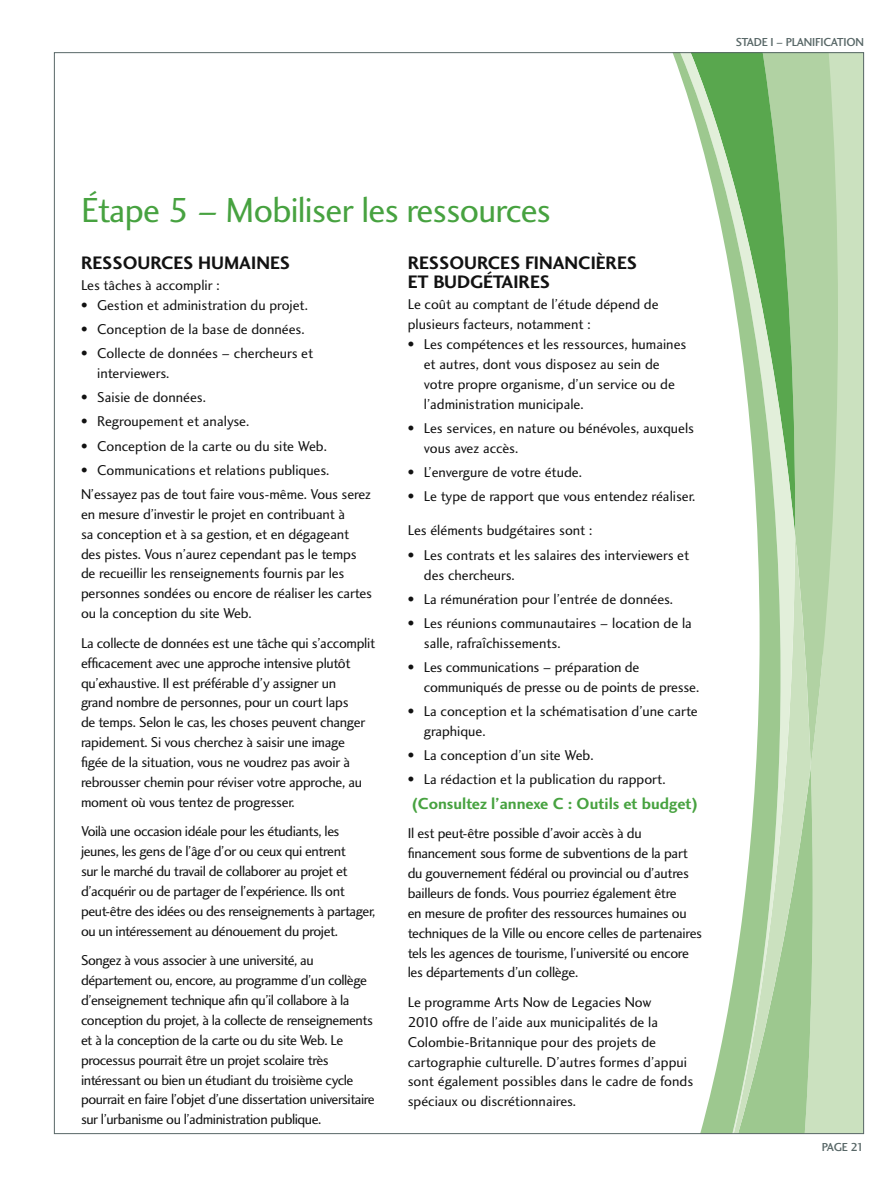
<style>
.page{position:relative;width:891px;height:1188px;background:#fff}
.page>*{position:absolute;margin:0;border:0;box-sizing:border-box;transform-origin:0 0}
.t1{font:36px "Charlotte Sans Book Plain";letter-spacing:-.02em;color:#47a240}
.t2{font:18.75px/19.5px "Charlotte Sans Bold Plain";color:#121212}
.t3{font:16.5px "Charlotte Sans Bold Plain";color:#47a240}
.t4{font:14.7px/19.8px "Charlotte Sans Book Plain";letter-spacing:-.02em;color:#121212}
.t5{font:14.7px/20px "Charlotte Sans Book Plain";color:#121212}
.t6{font:12px "Charlotte Sans Medium Plain";letter-spacing:-.02em;color:#586767}
.s1{font-family:"Franklin Gothic"}
</style>
<div class="page">
<div style="left:823px;top:53px;width:41px;height:1081px;background:#cbe1bf"></div>
<div style="left:813px;top:767px;width:10px;height:365px;background:#cbe1bf"></div>
<svg style="left:811px;top:767px;width:2px;height:365px"></svg>
<svg style="left:795px;top:54px;width:43px;height:713px;fill:#b1d2a3"></svg>
<svg style="left:795px;top:534px;width:16px;height:598px;background:#b1d2a4"></svg>
<svg style="left:781px;top:54px;width:14px;height:1078px;background:#afd3a4"></svg>
<svg style="left:673px;top:54px;width:108px;height:1078px"></svg>
<p class="t6" style="left:736px;top:34px;width:120px">STADE I – PLANIFICATION</p>
<h1 class="t1" style="left:81px;top:189px;width:471px">Étape 5 – Mobiliser les ressources</h1>
<p class="t2" style="left:81px;top:253px;width:211px">RESSOU RCES HUMAINES</p>
<p class="t5" style="left:81px;top:275px;width:140px">Les tâches à accomplir :</p>
<p class="t5" style="left:81px;top:295px;width:228px">• Gestion et administration du projet.</p>
<p class="t5" style="left:81px;top:319px;width:225px">• Conception de la base de données.</p>
<p class="t5" style="left:97px;top:343px;width:218px;text-indent:-16px">• Collecte de données – chercheurs et interviewers.</p>
<p class="t5" style="left:81px;top:387px;width:126px">• Saisie de données.</p>
<p class="t5" style="left:81px;top:411px;width:170px">• Regroupement et analyse.</p>
<p class="t5" style="left:81px;top:436px;width:247px">• Conception de la carte ou du site Web.</p>
<p class="t4" style="left:81px;top:458px;width:291px;line-height:24.2px">• Communications et relations publiques.<br>N’essayez pas de tout faire vous-même. Vous serez</p>
<p class="t4" style="left:81px;top:504px;width:292px">en mesure d’investir le projet en contribuant à<br>sa conception et à sa gestion, et en dégageant des pistes. Vous n’aurez cependant pas le temps de recueillir les renseignements fournis par les personnes sondées ou encore de réaliser les cartes ou la conception du site Web.</p>
<p class="t4" style="left:81px;top:633px;width:296px">La collecte de données est une tâche qui s’accomplit efficacement avec une approche intensive plutôt qu’exhaustive. Il est préférable d’y assigner un<br>grand nombre de personnes, pour un court laps<br>de temps. Selon le cas, les choses peuvent changer rapidement. Si vous cherchez à saisir une image figée de la situation, vous ne voudrez pas avoir à rebrousser chemin pour réviser votre approche, au moment où vous tentez de progresser.</p>
<p class="t4" style="left:81px;top:821px;width:296px">Voilà une occasion idéale pour les étudiants, les jeunes, les gens de l’âge d’or ou ceux qui entrent<br>sur le marché du travail de collaborer au projet et d’acquérir ou de partager de l’expérience. Ils ont peut-être des idées ou des renseignements à partager, ou un intéressement au dénouement du projet.</p>
<p class="t4" style="left:81px;top:950px;width:295px">Songez à vous associer à une université, au département ou, encore, au programme d’un collège d’enseignement technique afin qu’il collabore à la conception du projet, à la collecte de renseignements et à la conception de la carte ou du site Web. Le processus pourrait être un projet scolaire très intéressant ou bien un étudiant du troisième cycle pourrait en faire l’objet d’une dissertation universitaire sur l’urbanisme ou l’administration publique.</p>
<p class="t2" style="left:408px;top:253px;width:231px">RESSOU RCES FINANCIÈRES<br>ET BU DGÉTAIRES</p>
<p class="t5" style="left:408px;top:294px;width:252px">Le coût au comptant de l’étude dépend de plusieurs facteurs, notamment :</p>
<p class="t5" style="left:424px;top:334px;width:264px;text-indent:-16px">• Les compétences et les ressources, humaines et autres, dont vous disposez au sein de votre propre organisme, d’un service ou de l’administration municipale.</p>
<p class="t5" style="left:424px;top:418px;width:272px;text-indent:-16px">• Les services, en nature ou bénévoles, auxquels vous avez accès.</p>
<p class="t5" style="left:408px;top:462px;width:176px">• L’envergure de votre étude.</p>
<p class="t5" style="left:408px;top:486px;width:289px">• Le type de rapport que vous entendez réaliser.</p>
<p class="t5" style="left:408px;top:519px;width:186px">Les éléments budgétaires sont :</p>
<p class="t5" style="left:424px;top:545px;width:267px;text-indent:-16px">• Les contrats et les salaires des interviewers et des chercheurs.</p>
<p class="t5" style="left:408px;top:589px;width:267px">• La rémunération pour l’entrée de données.</p>
<p class="t5" style="left:424px;top:613px;width:270px;text-indent:-16px">• Les réunions communautaires – location de la salle, rafra<span class="s1">î</span>chissements.</p>
<p class="t4" style="left:424px;top:657px;width:277px;text-indent:-16px">• Les communications – préparation de communiqués de presse ou de points de presse.</p>
<p class="t5" style="left:424px;top:701px;width:275px;text-indent:-16px">• La conception et la schématisation d’une carte graphique.</p>
<p class="t5" style="left:408px;top:745px;width:187px">• La conception d’un site Web.</p>
<p class="t5" style="left:408px;top:769px;width:260px">• La rédaction et la publication du rapport.</p>
<p class="t3" style="left:412px;top:793px;width:288px">(CONSULTEZ L’ANNEXE C : OUTILS ET BUDGET)</p>
<p class="t4" style="left:408px;top:823px;width:296px">Il est peut-être possible d’avoir accès à du financement sous forme de subventions de la part du gouvernement fédéral ou provincial ou d’autres bailleurs de fonds. Vous pourriez également être<br>en mesure de profiter des ressources humaines ou techniques de la Ville ou encore celles de partenaires tels les agences de tourisme, l’université ou encore les départements d’un collège.</p>
<p class="t5" style="left:408px;top:992px;width:287px">Le programme Arts Now de Legacies Now<br>2010 offre de l’aide aux municipalités de la Colombie-Britannique pour des projets de cartographie culturelle. D’autres formes d’appui sont également possibles dans le cadre de fonds spéciaux ou discrétionnaires.</p>
<p class="t6" style="left:822px;top:1140px;width:35px">PAGE 21</p>
</div>
